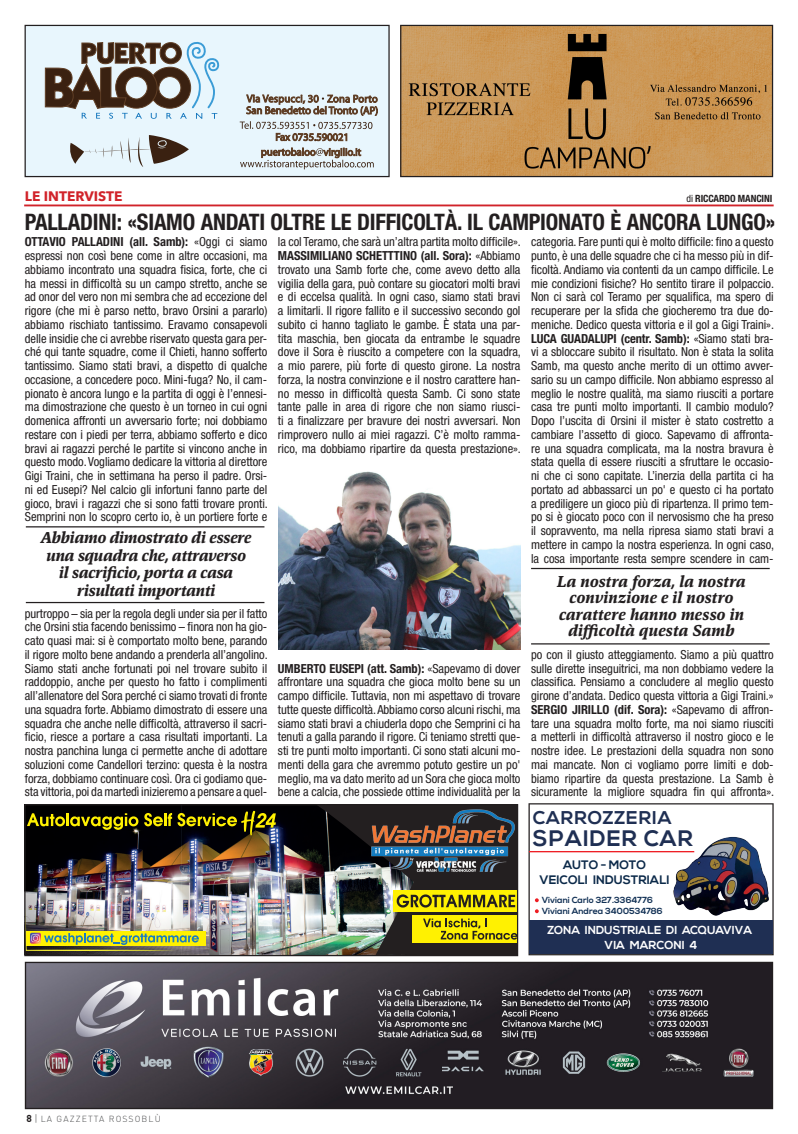
<style>
.page{position:relative;width:798px;height:1134px;background:#fff}
.page>*{position:absolute;margin:0;border:0;box-sizing:border-box;transform-origin:0 0}
.t1{font:700 condensed 22.75px "Helvetica Neue";letter-spacing:-.01em;color:#231f20}
.t2{font:700 22.38px "Nexa";letter-spacing:.05em;color:#1f2f53}
.t3{font:700 18.5px "Nexa";letter-spacing:.05em;color:#1f2f53}
.t4{font:italic 700 16.25px/17.5px "Askan";letter-spacing:-.015em;color:#231f20;text-align:center}
.t5{font:700 13.75px "Avenir Next";color:#d1232a}
.t6{font:condensed 12.5px/13.8px "Helvetica Neue";letter-spacing:-.005em;color:#231f20;text-align:justify}
.t7{font:700 12.25px/15.1px "Nexa";color:#0b2949;text-align:center}
.t8{font:700 11.62px/15.1px "Nexa";color:#fff;text-align:center}
.t9{font:700 condensed 10px "Helvetica Neue";letter-spacing:-.01em;color:#231f20}
.t10{font:700 8.75px/11.4px "Nexa";color:#123155}
.t11{font:300 8.75px "DIN";letter-spacing:.125em;color:#4b4c4d}
.s1{font-weight:400}
.s2{font-weight:700}
.s3{font-weight:700;font-size:10px;color:#231f20}
.s4{font-size:10px}
</style>
<div class="page">
<img style="left:402px;top:27px;width:368px;height:148px">
<div style="left:400px;top:25px;width:372px;height:152px;border:1px solid #231f20"></div>
<img style="left:27px;top:964px;width:743px;height:143px">
<div style="left:25px;top:962px;width:747px;height:147px;border:1px solid #231f20"></div>
<svg style="left:528px;top:803px;width:245px;height:152px"></svg>
<div style="left:25px;top:25px;width:364px;height:152px;background:#e8f6fd"></div>
<div style="left:25px;top:25px;width:364px;height:152px;border:1px solid #231f20"></div>
<svg style="left:240px;top:95px;width:137px;height:46px"></svg>
<svg style="left:240px;top:148px;width:133px;height:21px"></svg>
<svg style="left:44px;top:41px;width:176px;height:78px"></svg>
<svg style="left:70px;top:135px;width:119px;height:32px"></svg>
<div style="left:529px;top:920px;width:243px;height:34px;background:#1f2f53"></div>
<hr style="left:529px;top:851px;width:165px;height:1px;background:#ee1d23">
<img style="left:667px;top:818px;width:105px;height:102px">
<svg style="left:534px;top:898px;width:4px;height:4px"></svg>
<svg style="left:534px;top:909px;width:4px;height:4px"></svg>
<img style="left:26px;top:806px;width:289px;height:148px">
<svg style="left:27px;top:813px;width:111px;height:17px;background:#595401"></svg>
<div style="left:26px;top:931px;width:179px;height:15px;background:#fff101"></div>
<img style="left:315px;top:806px;width:201px;height:148px">
<svg style="left:144px;top:811px;width:132px;height:24px;background:#433f07"></svg>
<img style="left:26px;top:908px;width:173px;height:43px">
<div style="left:24px;top:804px;width:494px;height:152px;border:1px solid #231f20"></div>
<hr style="left:24px;top:204px;width:749px;height:2px;background:#d1232a">
<img style="left:278px;top:471px;width:242px;height:178px">
<hr style="left:26px;top:526px;width:238px;height:1px;background:#231f20">
<hr style="left:26px;top:602px;width:238px;height:1px;background:#231f20">
<hr style="left:531px;top:568px;width:238px;height:1px;background:#231f20">
<hr style="left:531px;top:643px;width:238px;height:1px;background:#231f20">
<p class="t5" style="left:25px;top:185px;width:99px">LE INTERVISTE</p>
<p class="t1" style="left:25px;top:208px;width:751px">PALLADINI: «SIAMO ANDATI OLTRE LE DIFFICOLTÀ. IL CAMPIONATO È ANCORA LUNGO»</p>
<p class="t9" style="left:686px;top:192px;width:87px"><span class="s1">di</span> RICCARDO MANCINI</p>
<p class="t6" style="left:25px;top:235px;width:244px"><span class="s2">OTTAVIO PALLADINI (all. Samb):</span> «Oggi ci siamo espressi non così bene come in altre occasioni, ma abbiamo incontrato una squadra fisica, forte, che ci ha messi in difficoltà su un campo stretto, anche se ad onor del vero non mi sembra che ad eccezione del rigore (che mi è parso netto, bravo Orsini a pararlo) abbiamo rischiato tantissimo. Eravamo consapevoli delle insidie che ci avrebbe riservato questa gara per&shy;ché qui tante squadre, come il Chieti, hanno sofferto tantissimo. Siamo stati bravi, a dispetto di qualche occasione, a concedere poco. Mini-fuga? No, il cam&shy;pionato è ancora lungo e la partita di oggi è l’ennesi&shy;ma dimostrazione che questo è un torneo in cui ogni domenica affronti un avversario forte; noi dobbiamo restare con i piedi per terra, abbiamo sofferto e dico bravi ai ragazzi perché le partite si vincono anche in questo modo. Vogliamo dedicare la vittoria al direttore Gigi Traini, che in settimana ha perso il padre. Orsi&shy;ni ed Eusepi? Nel calcio gli infortuni fanno parte del gioco, bravi i ragazzi che si sono fatti trovare pronti.<br>Semprini non lo scopro certo io, è un portiere forte e</p>
<p class="t4" style="left:41px;top:529px;width:212px">Abbiamo dimostrato di essere una squadra che, attraverso</p>
<p class="t4" style="left:59px;top:564px;width:175px">il sacrificio, porta a casa</p>
<p class="t4" style="left:77px;top:581px;width:140px">risultati importanti</p>
<p class="t6" style="left:25px;top:606px;width:244px">purtroppo – sia per la regola degli under sia per il fatto che Orsini stia facendo benissimo – finora non ha gio&shy;cato quasi mai: si è comportato molto bene, parando il rigore molto bene andando a prenderla all’angolino.<br>Siamo stati anche fortunati poi nel trovare subito il raddoppio, anche per questo ho fatto i complimenti all’allenatore del Sora perché ci siamo trovati di fronte una squadra forte. Abbiamo dimostrato di essere una squadra che anche nelle difficoltà, attraverso il sacri&shy;ficio, riesce a portare a casa risultati importanti. La nostra panchina lunga ci permette anche di adottare soluzioni come Candellori terzino: questa è la nostra forza, dobbiamo continuare così. Ora ci godiamo que&shy;sta vittoria, poi da martedì inizieremo a pensare a quel-</p>
<p class="t6" style="left:278px;top:235px;width:244px">la col Teramo, che sarà un’altra partita molto difficile».</p>
<p class="t6" style="left:278px;top:249px;width:244px"><span class="s2">MASSIMILIANO SCHETTTINO (all. Sora):</span> «Abbiamo trovato una Samb forte che, come avevo detto alla vigilia della gara, può contare su giocatori molti bravi e di eccelsa qualità. In ogni caso, siamo stati bravi a limitarli. Il rigore fallito e il successivo secondo gol subito ci hanno tagliato le gambe. È stata una par&shy;tita maschia, ben giocata da entrambe le squadre dove il Sora è riuscito a competere con la squadra, a mio parere, più forte di questo girone. La nostra forza, la nostra convinzione e il nostro carattere han&shy;no messo in difficoltà questa Samb. Ci sono state tante palle in area di rigore che non siamo riusci&shy;ti a finalizzare per bravure dei nostri avversari. Non rimprovero nullo ai miei ragazzi. C’è molto ramma&shy;rico, ma dobbiamo ripartire da questa prestazione».</p>
<p class="t6" style="left:278px;top:661px;width:244px"><span class="s2">UMBERTO EUSEPI (att. Samb):</span> «Sapevamo di dover affrontare una squadra che gioca molto bene su un campo difficile. Tuttavia, non mi aspettavo di trovare tutte queste difficoltà. Abbiamo corso alcuni rischi, ma siamo stati bravi a chiuderla dopo che Semprini ci ha tenuti a galla parando il rigore. Ci teniamo stretti que&shy;sti tre punti molto importanti. Ci sono stati alcuni mo&shy;menti della gara che avremmo potuto gestire un po' meglio, ma va dato merito ad un Sora che gioca molto bene a calcia, che possiede ottime individualità per la</p>
<p class="t6" style="left:531px;top:235px;width:244px">categoria. Fare punti qui è molto difficile: fino a questo punto, è una delle squadre che ci ha messo più in dif&shy;ficoltà. Andiamo via contenti da un campo difficile. Le mie condizioni fisiche? Ho sentito tirare il polpaccio.<br>Non ci sarà col Teramo per squalifica, ma spero di recuperare per la sfida che giocheremo tra due do&shy;meniche. Dedico questa vittoria e il gol a Gigi Traini».</p>
<p class="t6" style="left:531px;top:331px;width:244px"><span class="s2">LUCA GUADALUPI (centr. Samb):</span> «Siamo stati bra&shy;vi a sbloccare subito il risultato. Non è stata la solita Samb, ma questo anche merito di un ottimo avver&shy;sario su un campo difficile. Non abbiamo espresso al meglio le nostre qualità, ma siamo riusciti a portare casa tre punti molto importanti. Il cambio modulo?<br>Dopo l’uscita di Orsini il mister è stato costretto a cambiare l’assetto di gioco. Sapevamo di affronta&shy;re una squadra complicata, ma la nostra bravura è stata quella di essere riusciti a sfruttare le occasio&shy;ni che ci sono capitate. L’inerzia della partita ci ha portato ad abbassarci un po' e questo ci ha portato a prediligere un gioco più di ripartenza. Il primo tem&shy;po si è giocato poco con il nervosismo che ha preso il sopravvento, ma nella ripresa siamo stati bravi a mettere in campo la nostra esperienza. In ogni caso, la cosa importante resta sempre scendere in cam-</p>
<p class="t4" style="left:556px;top:573px;width:190px">La nostra forza, la nostra</p>
<p class="t4" style="left:569px;top:589px;width:166px">convinzione e il nostro</p>
<p class="t4" style="left:558px;top:605px;width:187px">carattere hanno messo in</p>
<p class="t4" style="left:568px;top:621px;width:168px">difficoltà questa Samb</p>
<p class="t6" style="left:531px;top:647px;width:244px">po con il giusto atteggiamento. Siamo a più quattro sulle dirette inseguitrici, ma non dobbiamo vedere la classifica. Pensiamo a concludere al meglio questo girone d’andata. Dedico questa vittoria a Gigi Traini.»</p>
<p class="t6" style="left:531px;top:702px;width:244px"><span class="s2">SERGIO JIRILLO (dif. Sora):</span> «Sapevamo di affron&shy;tare una squadra molto forte, ma noi siamo riusciti a metterli in difficoltà attraverso il nostro gioco e le nostre idee. Le prestazioni della squadra non sono mai mancate. Non ci vogliamo porre limiti e dob&shy;biamo ripartire da questa prestazione. La Samb è sicuramente la migliore squadra fin qui affronta».</p>
<p class="t3" style="left:532px;top:807px;width:140px">CARROZZERIA</p>
<p class="t2" style="left:532px;top:825px;width:162px">SPAIDER CAR</p>
<p class="t7" style="left:539px;top:858px;width:132px">AUTO - MOTO<br>VEICOLI INDUSTRIALI</p>
<p class="t10" style="left:541px;top:894px;width:122px">Viviani Carlo 327.3364776<br>Viviani Andrea 3400534786</p>
<p class="t8" style="left:547px;top:923px;width:206px">ZONA INDUSTRIALE DI ACQUAVIVA<br>VIA MARCONI 4</p>
<p class="t11" style="left:27px;top:1113px;width:135px"><span class="s3">8</span> <span class="s4">|</span> LA GAZZETTA ROSSOBLÙ</p>
</div>
